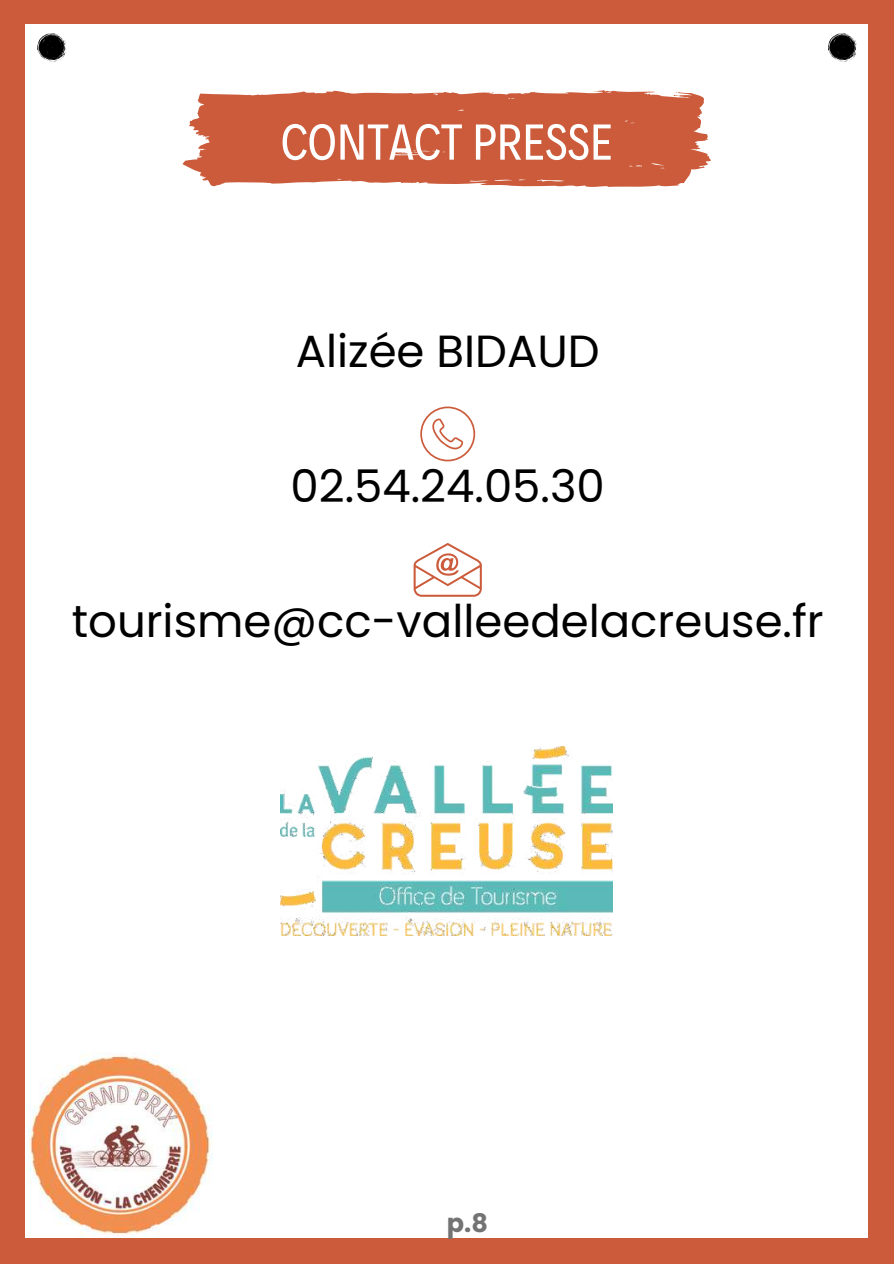
<style>
.page{position:relative;width:894px;height:1264px;background:#fff}
.page>*{position:absolute;margin:0;border:0;box-sizing:border-box;transform-origin:0 0}
.t1{font:51px "Decalotype";color:#fff}
.t2{font:45px "Poppins";color:#000}
.t3{font:700 25.5px "Poppins";color:#737373}
</style>
<div class="page">
<div style="left:0;top:0;width:893px;height:1263px;background:#cb5b3b"></div>
<div style="left:26px;top:25px;width:841px;height:1212px;background:#fff"></div>
<svg style="left:182px;top:90px;width:528px;height:97px;background:#d06d51"></svg>
<svg style="left:828px;top:33px;width:27px;height:28px"></svg>
<svg style="left:37px;top:33px;width:28px;height:28px"></svg>
<img style="left:280px;top:746px;width:332px;height:189px">
<svg style="left:420px;top:406px;width:55px;height:55px"></svg>
<img style="left:29px;top:1052px;width:183px;height:185px">
<svg style="left:413px;top:543px;width:68px;height:53px"></svg>
<p class="t1" style="left:281px;top:108px;width:333px">CONTACT PRESSE</p>
<p class="t2" style="left:295px;top:320px;width:305px">Alizée BIDAUD</p>
<p class="t2" style="left:290px;top:455px;width:315px">02.54.24.05.30</p>
<p class="t2" style="left:72px;top:590px;width:753px">tourisme@cc-valleedelacreuse.fr</p>
<p class="t3" style="left:446px;top:1204px;width:43px">p.8</p>
</div>
